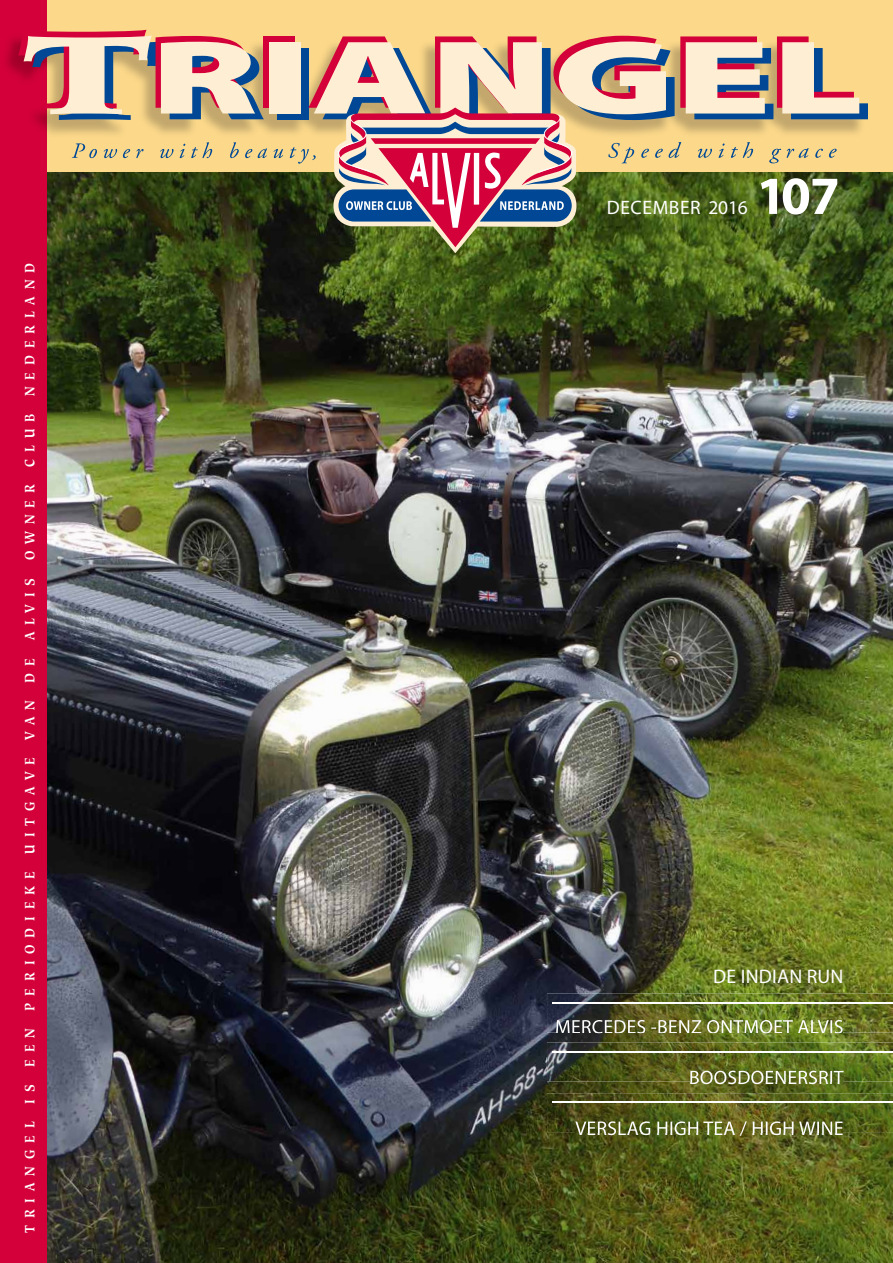
<style>
.page{position:relative;width:893px;height:1263px;background:#fff}
.page>*{position:absolute;margin:0;border:0;box-sizing:border-box;transform-origin:0 0}
.t1{font:900 105.75px "Myriad Pro";color:#004895;scale:1.65 1}
.t2{font:700 54px "Myriad";color:#fff}
.t3{font:19.65px "Myriad";letter-spacing:.01em;color:#fff}
.t4{font:19.5px "Myriad";letter-spacing:.03em;color:#fff}
.t5{font:700 13.5px "Hiroshige";letter-spacing:.6em;color:#fff;scale:.85 1}
.s1{font-family:"Hiroshige";font-size:110.1px;color:#d30039}
.s2{font-family:"Hiroshige";font-size:110.1px}
</style>
<div class="page">
<img style="left:47px;top:171px;width:846px;height:1092px">
<svg style="left:20px;top:0;width:873px;height:171px;background:#e6c57e"></svg>
<div style="left:0;top:0;width:47px;height:1263px;background:#d30039"></div>
<svg style="left:72px;top:143px;width:25px;height:15px"></svg>
<svg style="left:104px;top:149px;width:13px;height:9px"></svg>
<svg style="left:123px;top:149px;width:7px;height:9px"></svg>
<svg style="left:136px;top:149px;width:8px;height:9px"></svg>
<svg style="left:160px;top:149px;width:14px;height:9px"></svg>
<svg style="left:180px;top:144px;width:5px;height:14px"></svg>
<svg style="left:191px;top:142px;width:21px;height:16px"></svg>
<svg style="left:230px;top:142px;width:9px;height:16px"></svg>
<svg style="left:245px;top:149px;width:7px;height:9px"></svg>
<svg style="left:258px;top:148px;width:9px;height:10px"></svg>
<svg style="left:274px;top:149px;width:9px;height:9px"></svg>
<svg style="left:290px;top:147px;width:26px;height:17px"></svg>
<svg style="left:608px;top:143px;width:26px;height:20px"></svg>
<svg style="left:641px;top:149px;width:8px;height:9px"></svg>
<svg style="left:655px;top:149px;width:8px;height:9px"></svg>
<svg style="left:669px;top:142px;width:12px;height:16px"></svg>
<svg style="left:698px;top:149px;width:14px;height:9px"></svg>
<svg style="left:718px;top:143px;width:7px;height:15px"></svg>
<svg style="left:731px;top:142px;width:22px;height:16px"></svg>
<svg style="left:769px;top:148px;width:40px;height:15px"></svg>
<svg style="left:815px;top:149px;width:8px;height:9px"></svg>
<svg style="left:829px;top:149px;width:8px;height:9px"></svg>
<svg style="left:333px;top:108px;width:243px;height:145px;background:#a3787e"></svg>
<img style="left:547px;top:993px;width:346px;height:39px">
<img style="left:556px;top:1020px;width:287px;height:12px">
<hr style="left:552px;top:1002px;width:341px;height:1px;background:#fff">
<img style="left:547px;top:1042px;width:346px;height:39px">
<img style="left:690px;top:1071px;width:153px;height:10px">
<hr style="left:552px;top:1051px;width:341px;height:1px;background:#fff">
<img style="left:547px;top:1093px;width:346px;height:39px">
<img style="left:575px;top:1121px;width:268px;height:11px">
<hr style="left:552px;top:1101px;width:341px;height:2px;background:#fff">
<h1 class="t1" style="left:16px;top:13px;width:520px"><span class="s1">T</span><span class="s2">T</span>RIANGEL</h1>
<p class="t5" style="left:22px;top:396px;width:158px;rotate:-90deg">NEDERLAND</p>
<p class="t5" style="left:22px;top:467px;width:64px;rotate:-90deg">CLUB</p>
<p class="t5" style="left:22px;top:560px;width:90px;rotate:-90deg">OWNER</p>
<p class="t5" style="left:22px;top:640px;width:75px;rotate:-90deg">ALVIS</p>
<p class="t5" style="left:22px;top:682px;width:30px;rotate:-90deg">D E</p>
<p class="t5" style="left:22px;top:739px;width:48px;rotate:-90deg">VAN</p>
<p class="t5" style="left:22px;top:854px;width:115px;rotate:-90deg">UITGAVE</p>
<p class="t5" style="left:22px;top:1010px;width:165px;rotate:-90deg">PERIODIEKE</p>
<p class="t5" style="left:22px;top:1067px;width:47px;rotate:-90deg">EEN</p>
<p class="t5" style="left:22px;top:1104px;width:24px;rotate:-90deg">I S</p>
<p class="t5" style="left:22px;top:1233px;width:132px;rotate:-90deg">TRIANGEL</p>
<h3 class="t4" style="left:607px;top:197px;width:143px">DECEMBER 2016</h3>
<h2 class="t2" style="left:756px;top:168px;width:85px">107</h2>
<h3 class="t3" style="left:713px;top:966px;width:132px">DE INDIAN RUN</h3>
<h3 class="t3" style="left:689px;top:1068px;width:156px">BOOSDOENERSRIT</h3>
<h3 class="t3" style="left:575px;top:1118px;width:270px">VERSLAG HIGH TEA / HIGH WINE</h3>
</div>
